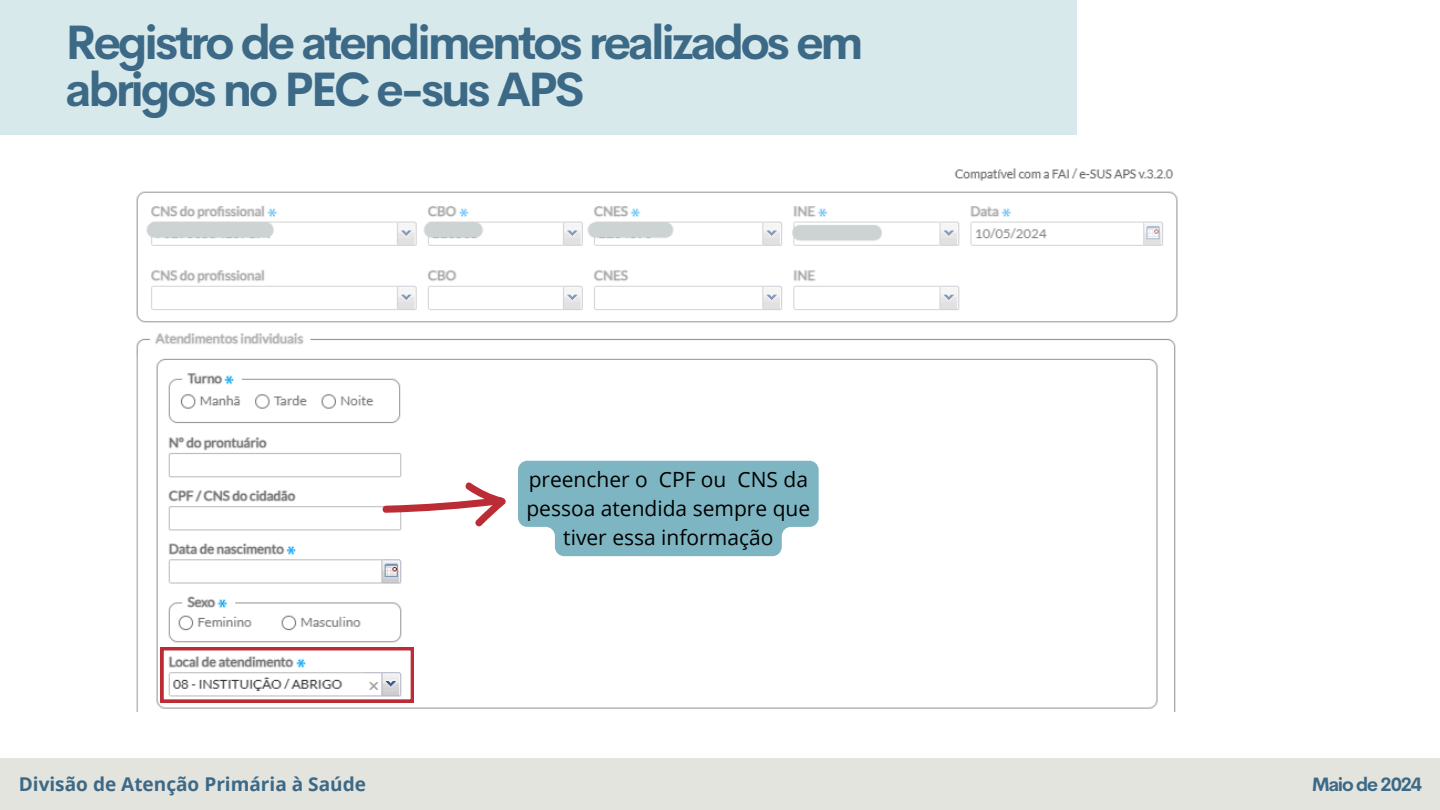
<style>
.page{position:relative;width:1440px;height:810px;background:#fff}
.page>*{position:absolute;margin:0;border:0;box-sizing:border-box;transform-origin:0 0}
.t1{font:700 47.3px/47.2px "Cerebri Sans";letter-spacing:-.065em;color:#3c6986}
.t2{font:21px/29.2px "Open Sans";color:#000;text-align:center}
.t3{font:700 19px "Open Sans";color:#3c6986}
.t4{font:700 19px "Cerebri Sans";letter-spacing:-.065em;color:#3c6986}
</style>
<div class="page">
<div style="left:0;top:0;width:1076px;height:135px;background:#d8e9ec"></div>
<div style="left:0;top:758px;width:1440px;height:52px;background:#e4e4df"></div>
<img style="left:136px;top:168px;width:1042px;height:544px">
<svg style="left:161px;top:647px;width:253px;height:55px"></svg>
<svg style="left:381px;top:480px;width:126px;height:49px"></svg>
<svg style="left:518px;top:461px;width:301px;height:95px;background:#87bbc6"></svg>
<p class="t1" style="left:66px;top:18px;width:800px">Registro de atendimentos realizados em abrigos no PEC e-sus APS</p>
<h2 class="t2" style="left:526px;top:464px;width:285px">preencher o CPF ou CNS da pessoa atendida sempre que tiver essa informação</h2>
<p class="t3" style="left:19px;top:771px;width:349px">Divisão de Atenção Primária à Saúde</p>
<p class="t4" style="left:1312px;top:772px;width:112px">Maio de 2024</p>
</div>
